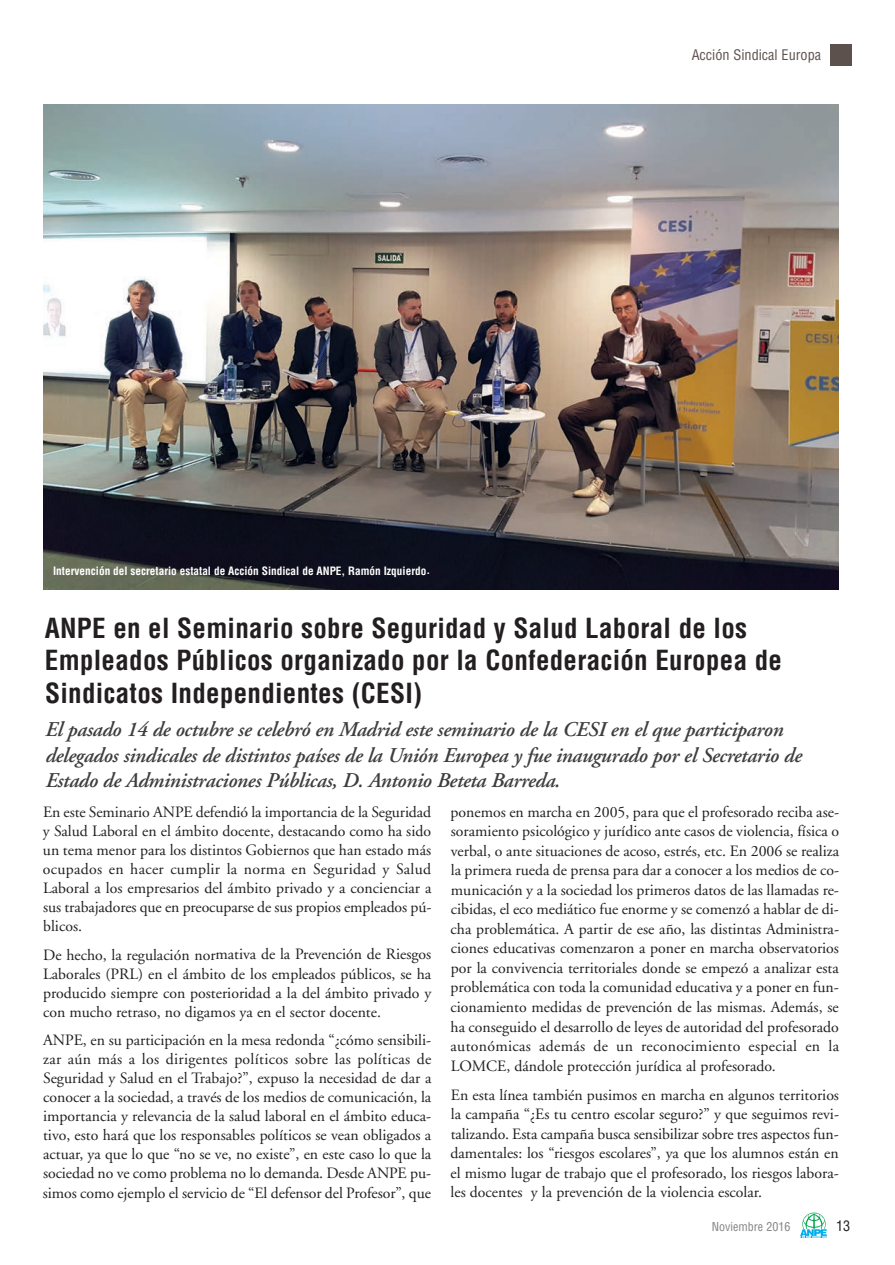
<style>
.page{position:relative;width:895px;height:1265px;background:#fff}
.page>*{position:absolute;margin:0;border:0;box-sizing:border-box;transform-origin:0 0}
.t1{font:700 condensed 27px/32.4px "Helvetica";letter-spacing:.01em;color:#231f20}
.t2{font:italic 600 21px/25.2px "Adobe Garamond";letter-spacing:-.015em;color:#3e3e3f}
.t3{font:15.75px/19.5px "Adobe Garamond";color:#231f20;text-align:justify}
.t4{font:condensed 14.25px "Helvetica";color:#5d514e}
.t5{font:condensed 14.25px "Helvetica";color:#231f20}
.t6{font:condensed 12px "Helvetica";color:#808285}
.t7{font:700 condensed 11.25px "Helvetica";color:#fff}
</style>
<div class="page">
<div style="left:830px;top:45px;width:21px;height:21px;background:#5d514e"></div>
<svg style="left:800px;top:1212px;width:26px;height:25px"></svg>
<img style="left:43px;top:104px;width:795px;height:486px">
<p class="t7" style="left:53px;top:564px;width:378px">Intervención del secretario estatal de Acción Sindical de ANPE, Ramón Izquierdo.</p>
<p class="t4" style="left:691px;top:46px;width:131px">Acción Sindical Europa</p>
<h1 class="t1" style="left:45px;top:612px;width:738px">ANPE en el Seminario sobre Seguridad y Salud Laboral de los<br>Empleados Públicos organizado por la Confederación Europea de<br>Sindicatos Independientes (CESI)</h1>
<p class="t2" style="left:45px;top:719px;width:757px">El pasado 14 de octubre se celebró en Madrid este seminario de la CESI en el que participaron delegados sindicales de distintos países de la Unión Europea y fue inaugurado por el Secretario de<br>Estado de Administraciones Públicas, D. Antonio Beteta Barreda.</p>
<p class="t3" style="left:43px;top:803px;width:390px;line-height:19px">En este Seminario ANPE defendió la importancia de la Seguridad y Salud Laboral en el ámbito docente, destacando como ha sido un tema menor para los distintos Gobiernos que han estado más ocupados en hacer cumplir la norma en Seguridad y Salud Laboral a los empresarios del ámbito privado y a concienciar a sus trabajadores que en preocuparse de sus propios empleados pú&shy;blicos.</p>
<p class="t3" style="left:43px;top:946px;width:389px;line-height:19px">De hecho, la regulación normativa de la Prevención de Riesgos Laborales (PRL) en el ámbito de los empleados públicos, se ha producido siempre con posterioridad a la del ámbito privado y con mucho retraso, no digamos ya en el sector docente.</p>
<p class="t3" style="left:43px;top:1032px;width:390px;line-height:19px">ANPE, en su participación en la mesa redonda “¿cómo sensibili&shy;zar aún más a los dirigentes políticos sobre las políticas de Seguridad y Salud en el Trabajo?”, expuso la necesidad de dar a conocer a la sociedad, a través de los medios de comunicación, la importancia y relevancia de la salud laboral en el ámbito educa&shy;tivo, esto hará que los responsables políticos se vean obligados a actuar, ya que lo que “no se ve, no existe”, en este caso lo que la sociedad no ve como problema no lo demanda. Desde ANPE pu&shy;simos como ejemplo el servicio de “El defensor del Profesor”, que</p>
<p class="t3" style="left:450px;top:803px;width:390px">ponemos en marcha en 2005, para que el profesorado reciba ase&shy;soramiento psicológico y jurídico ante casos de violencia, física o verbal, o ante situaciones de acoso, estrés, etc. En 2006 se realiza la primera rueda de prensa para dar a conocer a los medios de co&shy;municación y a la sociedad los primeros datos de las llamadas re&shy;cibidas, el eco mediático fue enorme y se comenzó a hablar de di&shy;cha problemática. A partir de ese año, las distintas Admi nis tra - ciones educativas comenzaron a poner en marcha observatorios por la convivencia territoriales donde se empezó a analizar esta problemática con toda la comunidad educativa y a poner en fun&shy;cionamiento medidas de prevención de las mismas. Además, se ha conseguido el desarrollo de leyes de autoridad del profesorado autonómicas además de un reconocimiento especial en la LOMCE, dándole protección jurídica al profesorado.</p>
<p class="t3" style="left:450px;top:1086px;width:390px">En esta línea también pusimos en marcha en algunos territorios la campaña “¿Es tu centro escolar seguro?” y que seguimos revi&shy;talizando. Esta campaña busca sensibilizar sobre tres aspectos fun&shy;damentales: los “riesgos escolares”, ya que los alumnos están en el mismo lugar de trabajo que el profesorado, los riesgos labora&shy;les docentes y la prevención de la violencia escolar.</p>
<p class="t6" style="left:711px;top:1219px;width:80px">Noviembre 2016</p>
<p class="t5" style="left:835px;top:1217px;width:16px">13</p>
</div>
